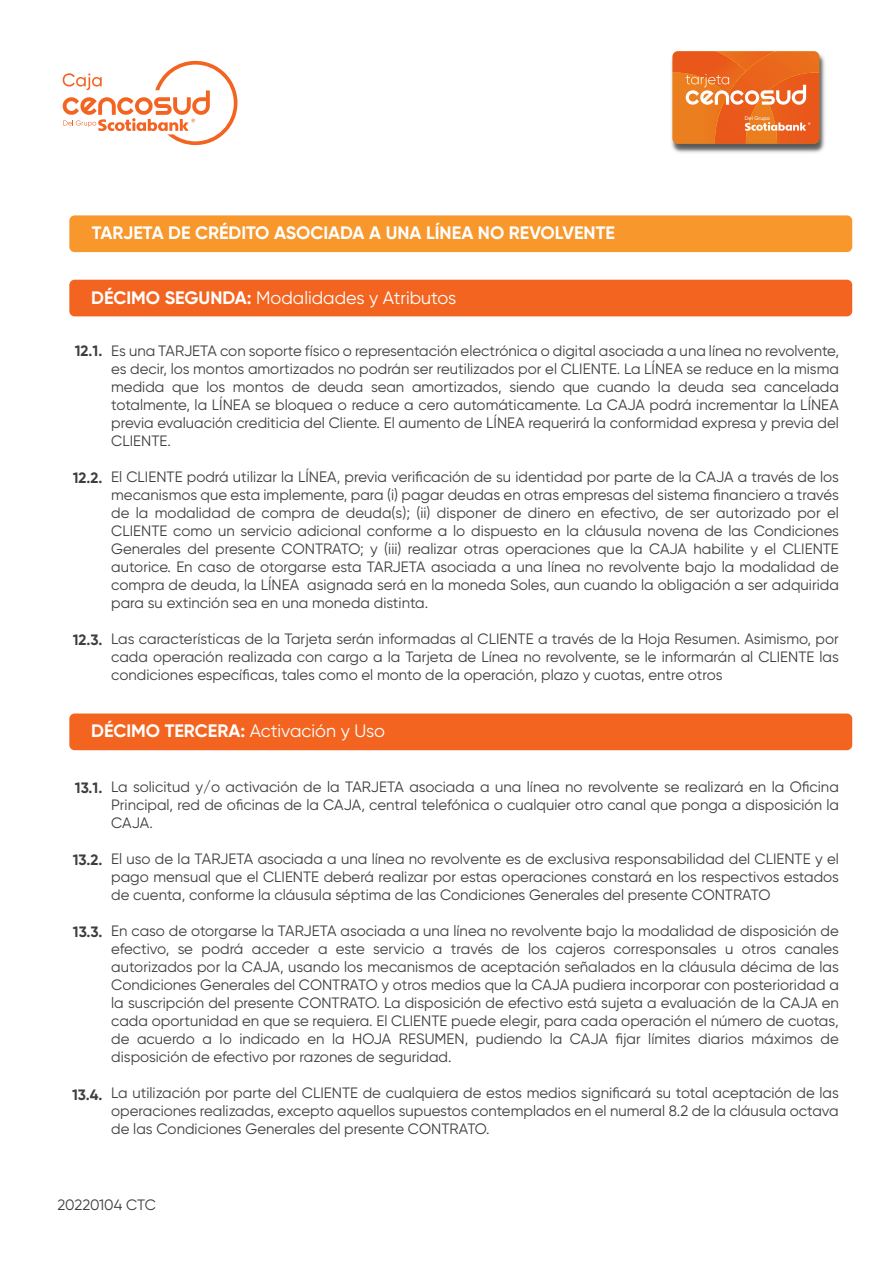
<style>
.page{position:relative;width:893px;height:1263px;background:#fff}
.page>*{position:absolute;margin:0;border:0;box-sizing:border-box;transform-origin:0 0}
.t1{font:700 18px "Gilroy";color:#fff}
.t2{font:18px "Gilroy";color:#fff}
.t3{font:15px/18px "Gilroy";color:#3e3e3f;text-align:justify}
.t4{font:700 15px "Gilroy";color:#3e3e3f}
.t5{font:500 5.25px "Gilroy";letter-spacing:.02em;color:#fff}
.s1{font-weight:700}
.s2{font-weight:400}
</style>
<div class="page">
<svg style="left:63px;top:61px;width:174px;height:84px"></svg>
<img style="left:671px;top:53px;width:154px;height:100px">
<svg style="left:672px;top:51px;width:147px;height:93px;background:#eb7732"></svg>
<div style="left:69px;top:280px;width:783px;height:36px;background:#f36421;border-radius:5px"></div>
<div style="left:69px;top:713px;width:783px;height:37px;background:#f36421;border-radius:5px"></div>
<div style="left:69px;top:215px;width:783px;height:37px;background:#f7972c;border-radius:5px"></div>
<p class="t1" style="left:92px;top:222px;width:525px">TARJETA DE CRÉDITO ASOCIADA A UNA LÍNEA NO REVOLVENTE</p>
<p class="t2" style="left:91px;top:286px;width:367px"><span class="s1">DÉCIMO SEGUNDA:</span> Modalidades y Atributos</p>
<p class="t5" style="left:745px;top:115px;width:27px">Del Grupo</p>
<p class="t4" style="left:75px;top:342px;width:29px">12.1.</p>
<p class="t4" style="left:73px;top:469px;width:31px">12.2.</p>
<p class="t4" style="left:73px;top:631px;width:31px">12.3.</p>
<p class="t3" style="left:111px;top:341px;width:729px">Es una TARJETA con soporte físico o representación electrónica o digital asociada a una línea no revolvente, es decir, los montos amortizados no podrán ser reutilizados por el CLIENTE. La LÍNEA se reduce en la misma medida que los montos de deuda sean amortizados, siendo que cuando la deuda sea cancelada totalmente, la LÍNEA se bloquea o reduce a cero automáticamente. La CAJA podrá incrementar la LÍNEA previa evaluación crediticia del Cliente. El aumento de LÍNEA requerirá la conformidad expresa y previa del CLIENTE.</p>
<p class="t3" style="left:111px;top:467px;width:729px">El CLIENTE podrá utilizar la LÍNEA, previa verificación de su identidad por parte de la CAJA a través de los mecanismos que esta implemente, para (i) pagar deudas en otras empresas del sistema financiero a través de la modalidad de compra de deuda(s); (ii) disponer de dinero en efectivo, de ser autorizado por el CLIENTE como un servicio adicional conforme a lo dispuesto en la cláusula novena de las Condiciones Generales del presente CONTRATO; y (iii) realizar otras operaciones que la CAJA habilite y el CLIENTE autorice. En caso de otorgarse esta TARJETA asociada a una línea no revolvente bajo la modalidad de compra de deuda, la LÍNEA asignada será en la moneda Soles, aun cuando la obligación a ser adquirida para su extinción sea en una moneda distinta.</p>
<p class="t3" style="left:111px;top:629px;width:729px">Las características de la Tarjeta serán informadas al CLIENTE a través de la Hoja Resumen. Asimismo, por cada operación realizada con cargo a la Tarjeta de Línea no revolvente, se le informarán al CLIENTE las condiciones específicas, tales como el monto de la operación, plazo y cuotas, entre otros</p>
<p class="t1" style="left:91px;top:720px;width:295px">DÉCIMO TERCERA: <span class="s2">Activación y Uso</span></p>
<p class="t4" style="left:75px;top:778px;width:29px">13.1.</p>
<p class="t4" style="left:73px;top:850px;width:31px">13.2.</p>
<p class="t4" style="left:73px;top:922px;width:31px">13.3.</p>
<p class="t4" style="left:72px;top:1085px;width:32px">13.4.</p>
<p class="t3" style="left:111px;top:778px;width:729px">La solicitud y/o activación de la TARJETA asociada a una línea no revolvente se realizará en la Oficina Principal, red de oficinas de la CAJA, central telefónica o cualquier otro canal que ponga a disposición la CAJA.</p>
<p class="t3" style="left:111px;top:850px;width:729px">El uso de la TARJETA asociada a una línea no revolvente es de exclusiva responsabilidad del CLIENTE y el pago mensual que el CLIENTE deberá realizar por estas operaciones constará en los respectivos estados de cuenta, conforme la cláusula séptima de las Condiciones Generales del presente CONTRATO</p>
<p class="t3" style="left:111px;top:922px;width:729px">En caso de otorgarse la TARJETA asociada a una línea no revolvente bajo la modalidad de disposición de efectivo, se podrá acceder a este servicio a través de los cajeros corresponsales u otros canales autorizados por la CAJA, usando los mecanismos de aceptación señalados en la cláusula décima de las Condiciones Generales del CONTRATO y otros medios que la CAJA pudiera incorporar con posterioridad a la suscripción del presente CONTRATO. La disposición de efectivo está sujeta a evaluación de la CAJA en cada oportunidad en que se requiera. El CLIENTE puede elegir, para cada operación el número de cuotas, de acuerdo a lo indicado en la HOJA RESUMEN, pudiendo la CAJA fijar límites diarios máximos de disposición de efectivo por razones de seguridad.</p>
<p class="t3" style="left:111px;top:1084px;width:729px">La utilización por parte del CLIENTE de cualquiera de estos medios significará su total aceptación de las operaciones realizadas, excepto aquellos supuestos contemplados en el numeral 8.2 de la cláusula octava de las Condiciones Generales del presente CONTRATO.</p>
<p class="t3" style="left:57px;top:1195px;width:100px">20220104 CTC</p>
</div>
